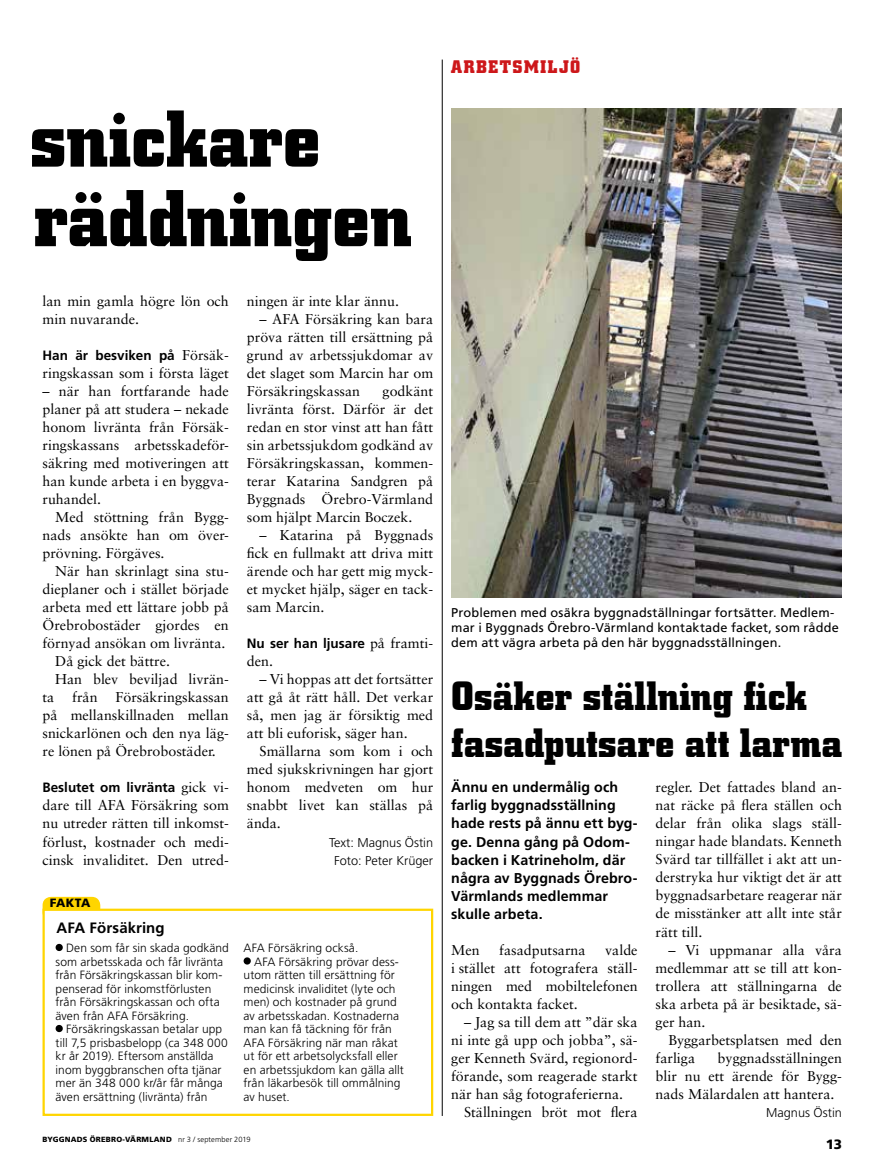
<style>
.page{position:relative;width:893px;height:1170px;background:#fff}
.page>*{position:absolute;margin:0;border:0;box-sizing:border-box;transform-origin:0 0}
.t1{font:700 79.5px/79.5px "City";color:#000}
.t2{font:700 40.5px/46.5px "City";letter-spacing:.01em;color:#000}
.t3{font:700 18px "City";letter-spacing:.085em;color:#cd171a}
.t4{font:700 15px "Frutiger";letter-spacing:.005em;color:#000}
.t5{font:14.25px/18px "Sabon";color:#000;text-align:justify}
.t6{font:700 14.25px/18px "Frutiger";letter-spacing:.005em;color:#000}
.t7{font:700 13.5px "Frutiger";color:#000}
.t8{font:900 13.5px "Frutiger";color:#000}
.t9{font:12.75px/15px "Frutiger";letter-spacing:.01em;color:#000}
.t10{font:300 12.75px/18px "Frutiger";color:#000;text-align:center}
.t11{font:300 12px/13.5px "Frutiger";letter-spacing:.005em;color:#000}
.t12{font:900 12px "Frutiger";color:#000}
.t13{font:900 7.5px "Frutiger";letter-spacing:.03em;color:#000}
.s1{font-family:"Sabon";font-weight:400;font-size:14.25px}
.s2{font-weight:300}
</style>
<div class="page">
<img style="left:451px;top:108px;width:391px;height:489px">
<div style="left:43px;top:896px;width:57px;height:25px;background:#ffd500;border-radius:9px"></div>
<div style="left:43px;top:908px;width:390px;height:207px;background:#fff;border:2px solid #ffd500"></div>
<svg style="left:56px;top:943px;width:7px;height:8px"></svg>
<svg style="left:56px;top:1024px;width:7px;height:8px"></svg>
<svg style="left:244px;top:957px;width:7px;height:7px"></svg>
<hr style="left:442px;top:60px;width:1px;height:1055px;background:#000">
<h1 class="t1" style="left:30px;top:101px;width:383px">snickare räddningen</h1>
<p class="t5" style="left:43px;top:292px;width:188px">lan min gamla högre lön och min nuvarande.</p>
<p class="t7" style="left:43px;top:347px;width:188px">Han är besviken på <span class="s1">Försäk-</span></p>
<p class="t5" style="left:43px;top:364px;width:188px">ringskassan som i första läget</p>
<p class="t5" style="left:43px;top:382px;width:188px">– när han fortfarande hade planer på att studera – nekade honom livränta från Försäk&shy;ringskassans arbetsskadeför&shy;säkring med motiveringen att han kunde arbeta i en byggva&shy;ruhandel.</p>
<p class="t5" style="left:43px;top:508px;width:188px;text-indent:13px">Med stöttning från Bygg&shy;nads ansökte han om över&shy;prövning. Förgäves.</p>
<p class="t5" style="left:55px;top:562px;width:175px">När han skrinlagt sina stu-</p>
<p class="t5" style="left:43px;top:580px;width:188px">dieplaner och i stället började</p>
<p class="t5" style="left:43px;top:598px;width:188px">arbeta med ett lättare jobb på</p>
<p class="t5" style="left:43px;top:616px;width:188px">Örebrobostäder gjordes en</p>
<p class="t5" style="left:43px;top:634px;width:184px">förnyad ansökan om livränta.</p>
<p class="t5" style="left:55px;top:652px;width:116px">Då gick det bättre.</p>
<p class="t5" style="left:55px;top:670px;width:175px">Han blev beviljad livrän-</p>
<p class="t5" style="left:43px;top:688px;width:13px">ta</p>
<p class="t5" style="left:72px;top:688px;width:27px">från</p>
<p class="t5" style="left:43px;top:688px;width:188px;text-indent:73px">Försäkringskassan på mellanskillnaden mellan snickarlönen och den nya läg&shy;re lönen på Örebrobostäder.</p>
<p class="t7" style="left:43px;top:779px;width:188px">Beslutet om livränta <span class="s1">gick vi-</span></p>
<p class="t5" style="left:43px;top:796px;width:188px">dare till AFA Försäkring som nu utreder rätten till inkomst&shy;förlust, kostnader och medi&shy;cinsk invaliditet. Den utred-</p>
<p class="t12" style="left:50px;top:895px;width:42px">FAKTA</p>
<p class="t11" style="left:56px;top:941px;width:175px;text-indent:11px">Den som får sin skada godkänd som arbetsskada och får livränta från Försäkringskassan blir kom&shy;penserad för inkomstförlusten från Försäkringskassan och ofta även från AFA Försäkring.</p>
<p class="t11" style="left:56px;top:1022px;width:174px;text-indent:11px">Försäkringskassan betalar upp till 7,5 prisbasbelopp (ca 348 000 kr år 2019). Eftersom anställda inom byggbranschen ofta tjänar mer än 348 000 kr/år får många även ersättning (livränta) från</p>
<p class="t4" style="left:57px;top:918px;width:110px">AFA Försäkring</p>
<p class="t5" style="left:247px;top:292px;width:154px">ningen är inte klar ännu.</p>
<p class="t5" style="left:247px;top:310px;width:188px;text-indent:13px">– AFA Försäkring kan bara pröva rätten till ersättning på grund av arbetssjukdomar av det slaget som Marcin har om Försäkringskassan</p>
<p class="t5" style="left:247px;top:382px;width:188px;text-indent:136px">godkänt livränta först. Därför är det redan en stor vinst att han fått sin arbetssjukdom godkänd av Försäkringskassan, kommen&shy;terar Katarina Sandgren på Byggnads Örebro-Värmland som hjälpt Marcin Boczek.</p>
<p class="t5" style="left:247px;top:526px;width:188px;text-indent:13px">– Katarina på Byggnads fick en fullmakt att driva mitt ärende och har gett mig myck&shy;et mycket hjälp, säger en tack&shy;sam Marcin.</p>
<p class="t7" style="left:247px;top:635px;width:188px">Nu ser han ljusare <span class="s1">på framti-</span></p>
<p class="t5" style="left:247px;top:652px;width:28px">den.</p>
<p class="t5" style="left:247px;top:670px;width:188px;text-indent:13px">– Vi hoppas att det fortsätter att gå åt rätt håll. Det verkar så, men jag är försiktig med att bli euforisk, säger han.</p>
<p class="t5" style="left:247px;top:742px;width:188px;text-indent:13px">Smällarna som kom i och med sjukskrivningen har gjort honom medveten om hur snabbt livet kan ställas på ända.</p>
<p class="t10" style="left:329px;top:833px;width:106px">Text: Magnus Östin<br>Foto: Peter Krüger</p>
<p class="t11" style="left:244px;top:941px;width:116px">AFA Försäkring också.</p>
<p class="t11" style="left:254px;top:954px;width:146px">AFA Försäkring prövar dess-</p>
<p class="t11" style="left:244px;top:968px;width:153px">utom rätten till ersättning för</p>
<p class="t11" style="left:244px;top:981px;width:154px">medicinsk invaliditet (lyte och</p>
<p class="t11" style="left:244px;top:995px;width:155px">men) och kostnader på grund</p>
<p class="t11" style="left:244px;top:1008px;width:157px">av arbetsskadan. Kostnaderna</p>
<p class="t11" style="left:244px;top:1022px;width:150px">man kan få täckning för från</p>
<p class="t11" style="left:244px;top:1035px;width:156px">AFA Försäkring när man råkat</p>
<p class="t11" style="left:244px;top:1049px;width:156px">ut för ett arbetsolycksfall eller</p>
<p class="t11" style="left:244px;top:1062px;width:162px">en arbetssjukdom kan gälla allt</p>
<p class="t11" style="left:244px;top:1076px;width:158px">från läkarbesök till ommålning</p>
<p class="t11" style="left:244px;top:1089px;width:48px">av huset.</p>
<p class="t13" style="left:43px;top:1134px;width:210px">BYGGNADS ÖREBRO-VÄRMLAND <span class="s2">nr 3 / september 2019</span></p>
<p class="t3" style="left:451px;top:57px;width:131px">ARBETSMILJÖ</p>
<p class="t9" style="left:451px;top:604px;width:389px">Problemen med osäkra byggnadställningar fortsätter. Medlem&shy;mar i Byggnads Örebro-Värmland kontaktade facket, som rådde dem att vägra arbeta på den här byggnadsställningen.</p>
<h2 class="t2" style="left:451px;top:673px;width:392px">Osäker ställning fick fasadputsare att larma</h2>
<p class="t6" style="left:451px;top:778px;width:188px">Ännu en undermålig och farlig byggnadsställning hade rests på ännu ett byg&shy;ge. Denna gång på Odom&shy;backen i Katrineholm, där några av Byggnads Örebro-<br>Värmlands medlemmar skulle arbeta.</p>
<p class="t5" style="left:451px;top:940px;width:30px">Men</p>
<p class="t5" style="left:499px;top:940px;width:88px">fasadputsarna</p>
<p class="t5" style="left:451px;top:940px;width:188px;text-indent:154px">valde i stället att fotografera ställ&shy;ningen med mobiltelefonen och kontakta facket.</p>
<p class="t5" style="left:451px;top:1012px;width:188px;text-indent:13px">– Jag sa till dem att ”där ska ni inte gå upp och jobba”, sä&shy;ger Kenneth Svärd, regionord&shy;förande, som reagerade starkt när han såg fotograferierna.</p>
<p class="t5" style="left:464px;top:1102px;width:175px">Ställningen bröt mot flera</p>
<p class="t5" style="left:656px;top:778px;width:188px">regler. Det fattades bland an&shy;nat räcke på flera ställen och delar från olika slags ställ&shy;ningar hade blandats. Kenneth Svärd tar tillfället i akt att un&shy;derstryka hur viktigt det är att byggnadsarbetare reagerar när de misstänker att allt inte står rätt till.</p>
<p class="t5" style="left:656px;top:940px;width:188px;text-indent:13px">– Vi uppmanar alla våra medlemmar att se till att kon&shy;trollera att ställningarna de ska arbeta på är besiktade, sä&shy;ger han.</p>
<p class="t5" style="left:656px;top:1030px;width:188px;text-indent:13px">Byggarbetsplatsen med den farliga</p>
<p class="t5" style="left:656px;top:1048px;width:188px;text-indent:62px">byggnadsställningen blir nu ett ärende för Bygg&shy;nads Mälardalen att hantera.</p>
<p class="t10" style="left:766px;top:1103px;width:77px">Magnus Östin</p>
<p class="t8" style="left:826px;top:1135px;width:18px">13</p>
</div>
